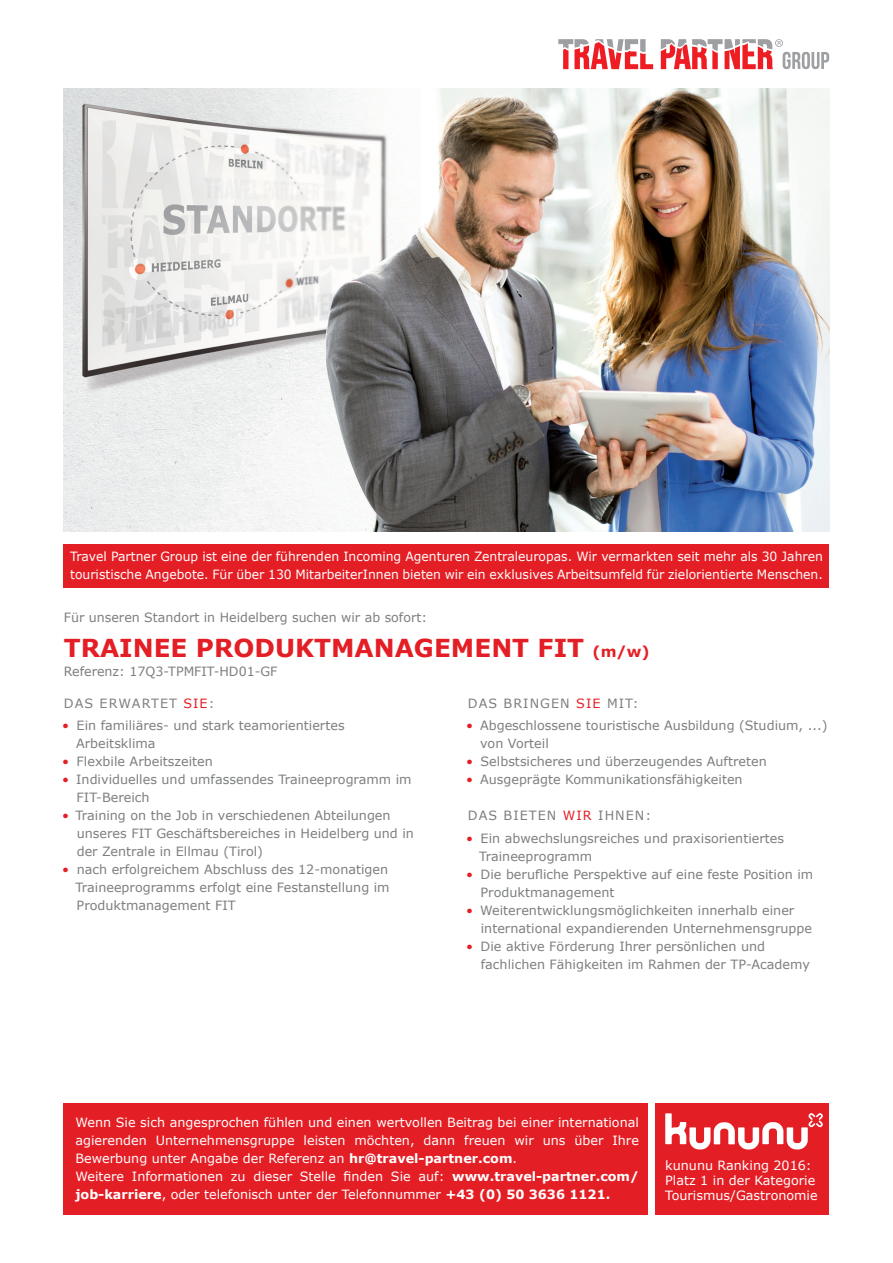
<style>
.page{position:relative;width:893px;height:1263px;background:#fff}
.page>*{position:absolute;margin:0;border:0;box-sizing:border-box;transform-origin:0 0}
.t1{font:700 24.75px "Verdana";color:#e41e25}
.t2{font:12.75px/18px "Verdana";color:#7c7e80}
.t3{font:12.75px/18px "Verdana";color:#fff}
.t4{font:12.75px "Verdana";letter-spacing:.08em;color:#7c7e80}
.s1{font-size:15px}
.s2{color:#e41e25}
.s3{font-weight:700}
</style>
<div class="page">
<svg style="left:558px;top:39px;width:271px;height:30px"></svg>
<img style="left:64px;top:89px;width:765px;height:442px">
<div style="left:64px;top:544px;width:765px;height:43px;background:#e41e25"></div>
<div style="left:64px;top:1103px;width:584px;height:112px;background:#e41e25"></div>
<div style="left:655px;top:1103px;width:174px;height:112px;background:#e41e25"></div>
<svg style="left:665px;top:1113px;width:158px;height:36px"></svg>
<p class="t3" style="left:70px;top:547px;width:754px">Travel Partner Group ist eine der führenden Incoming Agenturen Zentraleuropas. Wir vermarkten seit mehr als 30 Jahren touristische Angebote. Für über 130 MitarbeiterInnen bieten wir ein exklusives Arbeitsumfeld für zielorientierte Menschen.</p>
<p class="t2" style="left:64px;top:608px;width:365px">Für unseren Standort in Heidelberg suchen wir ab sofort:</p>
<h1 class="t1" style="left:64px;top:631px;width:587px">TRAINEE PRODUKTMANAGEMENT FIT <span class="s1">(m/w)</span></h1>
<p class="t4" style="left:64px;top:695px;width:152px">DAS ERWARTET <span class="s2">SIE</span>:</p>
<p class="t2" style="left:76px;top:716px;width:270px;text-indent:-14px"><span class="s2">•</span> Ein familiäres- und stark teamorientiertes<br>Arbeitsklima</p>
<p class="t2" style="left:62px;top:752px;width:152px"><span class="s2">•</span> Flexbile Arbeitszeiten</p>
<p class="t2" style="left:77px;top:770px;width:337px;text-indent:-14px"><span class="s2">•</span> Individuelles und umfassendes Traineeprogramm im<br>FIT-Bereich</p>
<p class="t2" style="left:77px;top:806px;width:339px;text-indent:-15px"><span class="s2">•</span> Training on the Job in verschiedenen Abteilungen unseres FIT Geschäftsbereiches in Heidelberg und in der Zentrale in Ellmau (Tirol)</p>
<p class="t2" style="left:75px;top:860px;width:316px;text-align:justify;text-indent:-13px"><span class="s2">•</span> nach erfolgreichem Abschluss des 12-monatigen Traineeprogramms erfolgt eine Festanstellung im Produktmanagement FIT</p>
<p class="t2" style="left:64px;top:662px;width:215px">Referenz: 17Q3-TPMFIT-HD01-GF</p>
<p class="t4" style="left:468px;top:695px;width:172px">DAS BRINGEN <span class="s2">SIE</span> MIT:</p>
<p class="t2" style="left:480px;top:716px;width:349px;text-indent:-14px"><span class="s2">•</span> Abgeschlossene touristische Ausbildung (Studium, ...) von Vorteil</p>
<p class="t2" style="left:466px;top:752px;width:302px"><span class="s2">•</span> Selbstsicheres und überzeugendes Auftreten</p>
<p class="t2" style="left:466px;top:770px;width:278px"><span class="s2">•</span> Ausgeprägte Kommunikationsfähigkeiten</p>
<p class="t4" style="left:468px;top:807px;width:185px">DAS BIETEN <span class="s2">WIR</span> IHNEN:</p>
<p class="t2" style="left:479px;top:829px;width:306px;text-indent:-13px"><span class="s2">•</span> Ein abwechslungsreiches und praxisorientiertes<br>Traineeprogramm</p>
<p class="t2" style="left:481px;top:865px;width:334px;text-indent:-14px"><span class="s2">•</span> Die berufliche Perspektive auf eine feste Position im<br>Produktmanagement</p>
<p class="t2" style="left:481px;top:901px;width:333px;text-indent:-15px"><span class="s2">•</span> Weiterentwicklungsmöglichkeiten innerhalb einer international expandierenden Unternehmensgruppe</p>
<p class="t2" style="left:481px;top:937px;width:331px;text-indent:-15px"><span class="s2">•</span> Die aktive Förderung Ihrer persönlichen und fachlichen Fähigkeiten im Rahmen der TP-Academy</p>
<p class="t3" style="left:75px;top:1113px;width:565px">Wenn Sie sich angesprochen fühlen und einen wertvollen Beitrag bei einer international agierenden Unternehmensgruppe leisten möchten, dann freuen wir uns über Ihre Bewerbung unter Angabe der Referenz an <span class="s3">hr@travel-partner.com</span>.<br>Weitere Informationen zu dieser Stelle finden Sie auf: <span class="s3">www.travel-partner.com/ job-karriere</span>, oder telefonisch unter der Telefonnummer <span class="s3">+43 (0) 50 3636 1121.</span></p>
<p class="t3" style="left:665px;top:1158px;width:154px;line-height:15px">kununu Ranking 2016:<br>Platz 1 in der Kategorie<br>Tourismus/Gastronomie</p>
</div>
